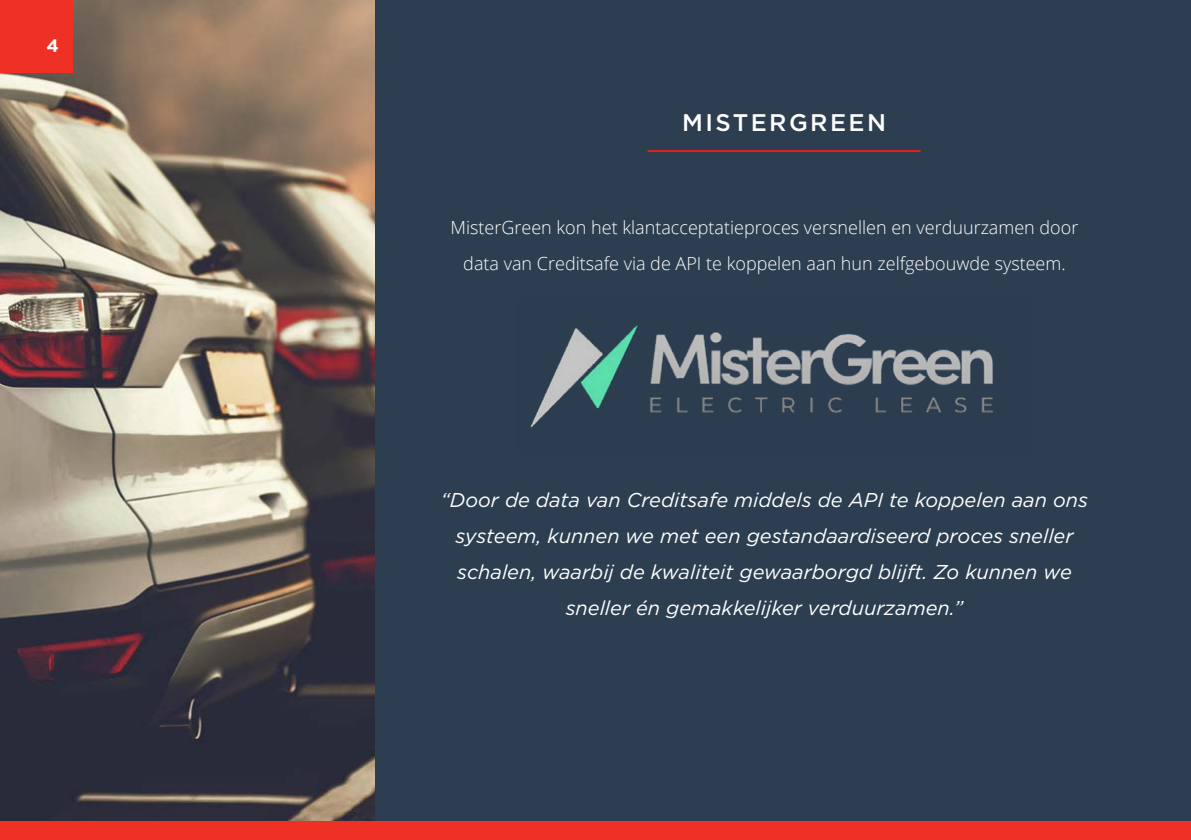
<style>
.page{position:relative;width:1191px;height:840px;background:#fff}
.page>*{position:absolute;margin:0;border:0;box-sizing:border-box;transform-origin:0 0}
.t1{font:500 24px "Gotham";letter-spacing:.1em;color:#fff}
.t2{font:italic 20px/36px "Gotham";color:#fff;text-align:center}
.t3{font:300 18px/36px "Open Sans";color:#fff;text-align:center}
.t4{font:700 18px "Gotham";color:#fff}
</style>
<div class="page">
<div style="left:0;top:819px;width:1191px;height:20px;background:#ee3025"></div>
<div style="left:336px;top:0;width:855px;height:819px;background:#2c3e50"></div>
<img style="left:0;top:0;width:374px;height:819px">
<div style="left:0;top:0;width:72px;height:72px;background:#ee3025"></div>
<hr style="left:647px;top:150px;width:273px;height:2px;background:#e42216">
<img style="left:530px;top:325px;width:463px;height:103px">
<p class="t4" style="left:47px;top:35px;width:14px">4</p>
<p class="t1" style="left:682px;top:107px;width:205px">MISTERGREEN</p>
<p class="t3" style="left:450px;top:209px;width:629px">MisterGreen kon het klantacceptatieproces versnellen en verduurzamen door data van Creditsafe via de API te koppelen aan hun zelfgebouwde systeem.</p>
<p class="t2" style="left:441px;top:481px;width:648px">“Door de data van Creditsafe middels de API te koppelen aan ons systeem, kunnen we met een gestandaardiseerd proces sneller schalen, waarbij de kwaliteit gewaarborgd blijft. Zo kunnen we sneller én gemakkelijker verduurzamen.”</p>
</div>
